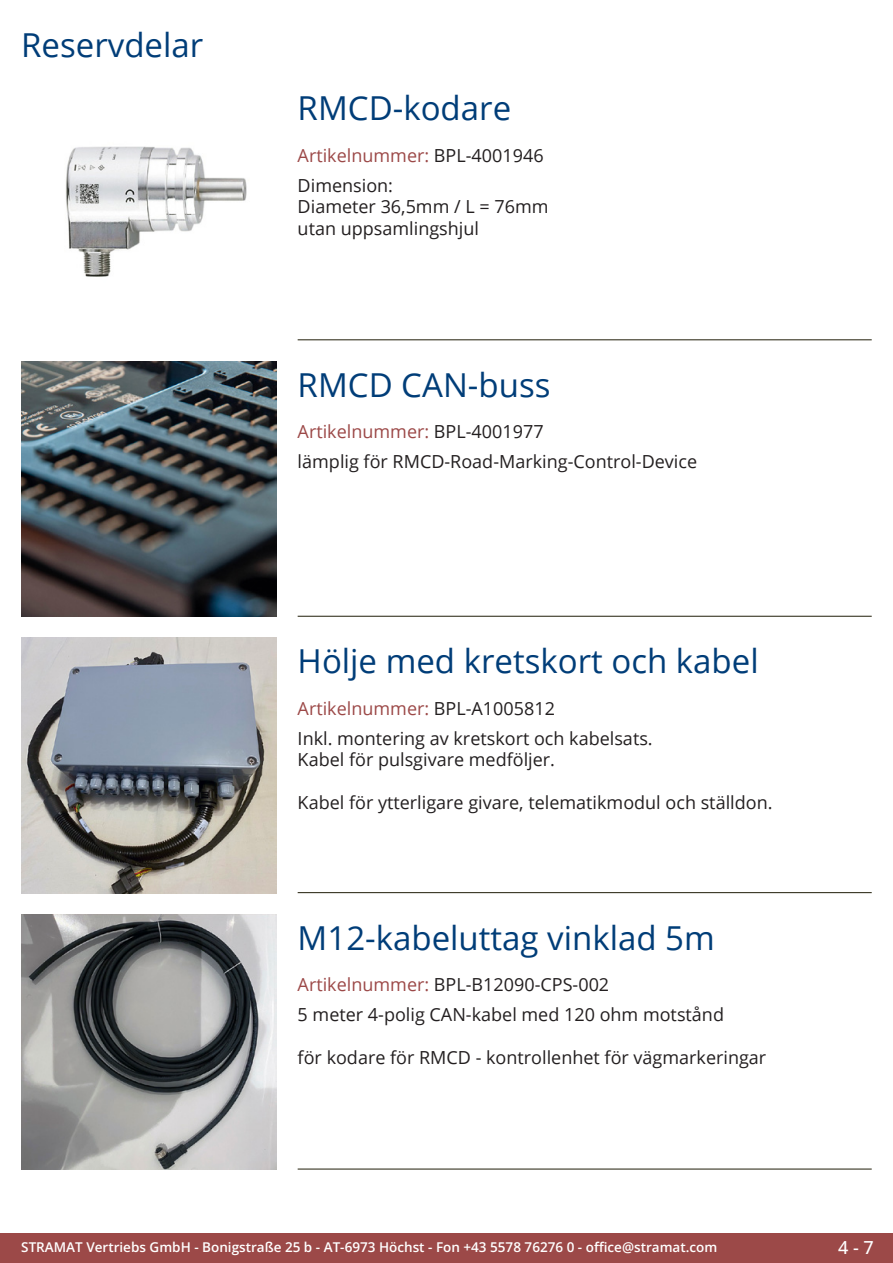
<style>
.page{position:relative;width:893px;height:1263px;background:#fff}
.page>*{position:absolute;margin:0;border:0;box-sizing:border-box;transform-origin:0 0}
.Produkttitel{font:33px "Open Sans";color:#003d78}
.RastTitel{font:33px "Open Sans";color:#003d78}
.Beschreibung_Text{font:18px/21.6px "Open Sans";color:#231f20}
.TechDaten_Überschrif{font:18px "Open Sans";color:#9c4948}
.TechDaten_Überschrif-2{font:18px "Open Sans";color:#231f20}
.t1{font:500 18px "Open Sans";color:#fff}
.t2{font:600 13.5px "Open Sans";color:#fff}
.s1{color:#231f20}
.s2{color:#9c4948}
</style>
<div class="page">
<div style="left:0;top:1233px;width:893px;height:30px;background:#9c4948"></div>
<hr style="left:298px;top:340px;width:574px;height:1px;background:#201d08">
<hr style="left:298px;top:616px;width:574px;height:1px;background:#201d08">
<hr style="left:298px;top:892px;width:574px;height:1px;background:#201d08">
<hr style="left:298px;top:1169px;width:574px;height:1px;background:#201d08">
<img style="left:65px;top:146px;width:182px;height:131px">
<img style="left:21px;top:361px;width:255px;height:256px">
<img style="left:21px;top:638px;width:255px;height:255px">
<img style="left:21px;top:914px;width:255px;height:255px">
<p class="RastTitel" style="left:21px;top:22px;width:184px">Reservdelar</p>
<p class="Produkttitel" style="left:298px;top:86px;width:215px">RMCD-kodare</p>
<p class="TechDaten_Überschrif" style="left:298px;top:143px;width:247px">Artikelnummer: <span class="s1">BPL-4001946</span></p>
<p class="Beschreibung_Text" style="left:298px;top:174px;width:252px">Dimension:<br>Diameter 36,5mm / L = 76mm utan uppsamlingshjul</p>
<p class="Produkttitel" style="left:298px;top:362px;width:254px">RMCD CAN-buss</p>
<p class="TechDaten_Überschrif" style="left:298px;top:420px;width:247px">Artikelnummer: <span class="s1">BPL-4001977</span></p>
<p class="Beschreibung_Text" style="left:298px;top:450px;width:401px">lämplig för RMCD-Road-Marking-Control-Device</p>
<p class="Produkttitel" style="left:298px;top:638px;width:462px">Hölje med kretskort och kabel</p>
<p class="TechDaten_Überschrif" style="left:298px;top:696px;width:259px">Artikelnummer: <span class="s1">BPL-A1005812</span></p>
<p class="Beschreibung_Text" style="left:298px;top:727px;width:357px">Inkl. montering av kretskort och kabelsats.<br>Kabel för pulsgivare medföljer.</p>
<p class="Beschreibung_Text" style="left:298px;top:792px;width:476px">Kabel för ytterligare givare, telematikmodul och ställdon.</p>
<p class="Produkttitel" style="left:298px;top:915px;width:419px">M12-kabeluttag vinklad 5m</p>
<p class="TechDaten_Überschrif-2" style="left:298px;top:972px;width:313px"><span class="s2">Artikelnummer:</span> BPL-B12090-CPS-002</p>
<p class="Beschreibung_Text" style="left:298px;top:1003px;width:428px">5 meter 4-polig CAN-kabel med 120 ohm motstånd</p>
<p class="Beschreibung_Text" style="left:298px;top:1046px;width:470px">för kodare för RMCD - kontrollenhet för vägmarkeringar</p>
<p class="t2" style="left:21px;top:1238px;width:698px">STRAMAT Vertriebs GmbH - Bonigstraße 25 b - AT-6973 Höchst - Fon +43 5578 76276 0 - office@stramat.com</p>
<p class="t1" style="left:838px;top:1234px;width:37px">4 - 7</p>
</div>
